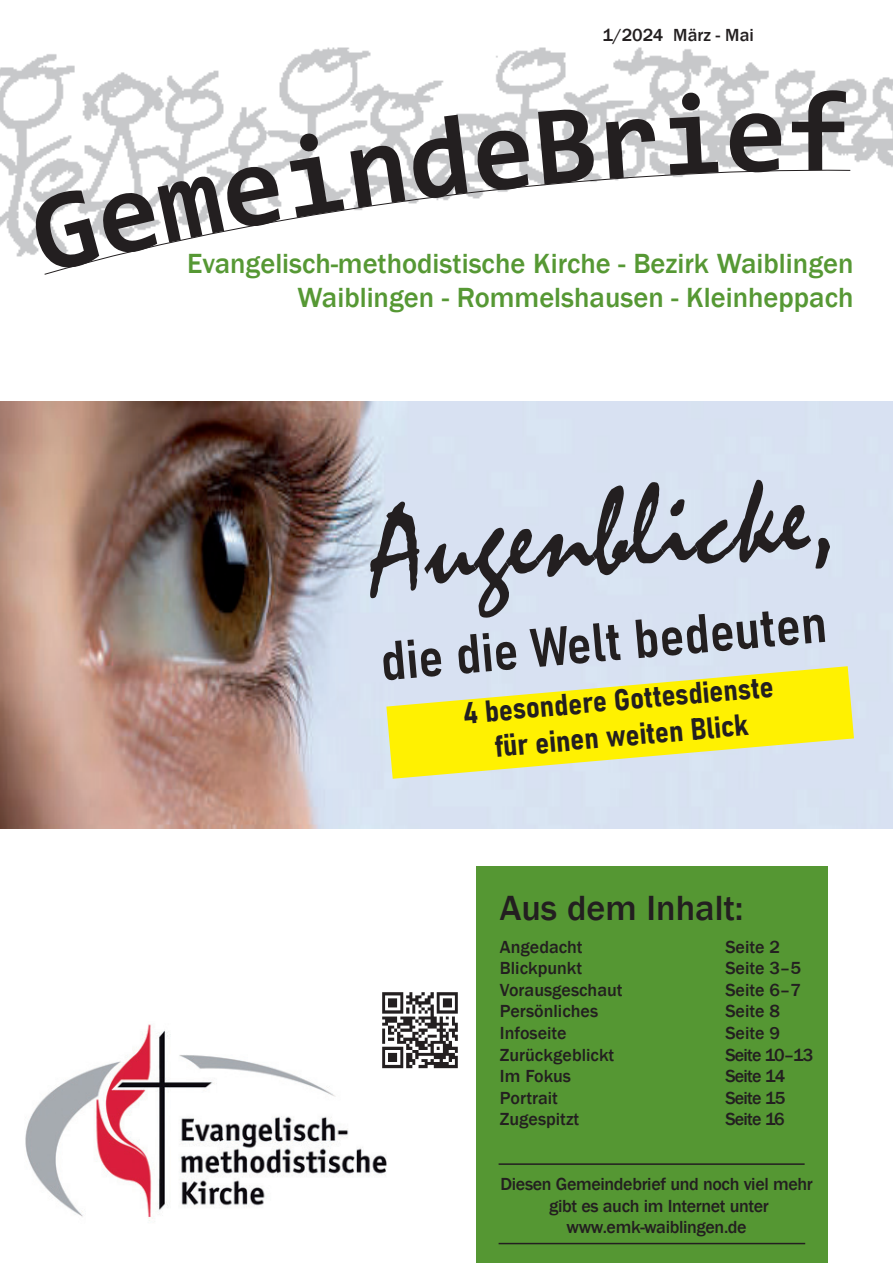
<style>
.page{position:relative;width:893px;height:1263px;background:#fff}
.page>*{position:absolute;margin:0;border:0;box-sizing:border-box;transform-origin:0 0}
.t1{font:121.5px "Mistral";color:#231f20}
.t2{font:700 114px "Consolas";color:#231f20}
.t3{font:54px "Bahnschrift";color:#231f20}
.t4{font:500 36px "Franklin Gothic";color:#231f20}
.t5{font:30px/36px "Bahnschrift";color:#231f20;text-align:center}
.t6{font:500 28.5px/34.2px "Franklin Gothic";color:#569834;text-align:right}
.t7{font:500 18px "Franklin Gothic";color:#231f20}
.t8{font:500 18px/21.6px "Franklin Gothic";letter-spacing:-.02em;color:#231f20;text-align:center}
.t9{font:500 18px "Franklin Gothic";letter-spacing:-.045em;color:#231f20}
</style>
<div class="page">
<img style="left:0;top:47px;width:893px;height:210px">
<svg style="left:44px;top:168px;width:807px;height:107px"></svg>
<img style="left:25px;top:1024px;width:362px;height:197px">
<div style="left:476px;top:867px;width:352px;height:396px;background:#559733"></div>
<hr style="left:499px;top:1163px;width:306px;height:2px;background:#231f20">
<hr style="left:499px;top:1243px;width:306px;height:1px;background:#231f20">
<div style="left:376px;top:987px;width:90px;height:88px;background:#fff"></div>
<img style="left:382px;top:992px;width:76px;height:77px">
<img style="left:0;top:402px;width:893px;height:426px">
<svg style="left:386px;top:666px;width:468px;height:113px;background:#f0eb5a"></svg>
<svg style="left:28px;top:130px;width:316px;height:144px"></svg>
<svg style="left:350px;top:115px;width:118px;height:93px"></svg>
<svg style="left:475px;top:128px;width:57px;height:64px"></svg>
<svg style="left:538px;top:107px;width:58px;height:77px"></svg>
<svg style="left:606px;top:118px;width:52px;height:61px"></svg>
<svg style="left:666px;top:91px;width:52px;height:84px"></svg>
<svg style="left:729px;top:113px;width:53px;height:60px"></svg>
<p class="t7" style="left:602px;top:24px;width:153px">1/2024 März - Mai</p>
<h2 class="t2" style="left:788px;top:60px;width:64px">f</h2>
<h3 class="t6" style="left:187px;top:247px;width:668px">Evangelisch-methodistische Kirche - Bezirk Waiblingen<br>Waiblingen - Rommelshausen - Kleinheppach</h3>
<h1 class="t1" style="left:365px;top:479px;width:467px;rotate:-5deg">Augenblicke,</h1>
<h3 class="t3" style="left:377px;top:621px;width:449px;rotate:-5deg">die die Welt bedeuten</h3>
<h3 class="t5" style="left:461px;top:693px;width:313px;rotate:-5deg">4 besondere Gottesdienste für einen weiten Blick</h3>
<h3 class="t4" style="left:500px;top:886px;width:245px">Aus dem Inhalt:</h3>
<p class="t7" style="left:500px;top:935px;width:84px">Angedacht</p>
<p class="t7" style="left:725px;top:935px;width:56px">Seite 2</p>
<p class="t7" style="left:500px;top:957px;width:84px">Blickpunkt</p>
<p class="t7" style="left:725px;top:957px;width:77px">Seite 3–5</p>
<p class="t7" style="left:500px;top:978px;width:124px">Vorausgeschaut</p>
<p class="t7" style="left:725px;top:978px;width:77px">Seite 6–7</p>
<p class="t7" style="left:500px;top:1000px;width:100px">Persönliches</p>
<p class="t7" style="left:725px;top:1000px;width:56px">Seite 8</p>
<p class="t7" style="left:500px;top:1022px;width:68px">Infoseite</p>
<p class="t7" style="left:725px;top:1022px;width:56px">Seite 9</p>
<p class="t7" style="left:500px;top:1043px;width:116px">Zurückgeblickt</p>
<p class="t9" style="left:725px;top:1043px;width:89px">Seite 10–13</p>
<p class="t7" style="left:500px;top:1065px;width:73px">Im Fokus</p>
<p class="t7" style="left:725px;top:1065px;width:62px">Seite 14</p>
<p class="t7" style="left:500px;top:1086px;width:60px">Portrait</p>
<p class="t7" style="left:725px;top:1086px;width:62px">Seite 15</p>
<p class="t7" style="left:500px;top:1108px;width:81px">Zugespitzt</p>
<p class="t7" style="left:725px;top:1108px;width:61px">Seite 16</p>
<p class="t8" style="left:500px;top:1173px;width:314px">Diesen Gemeindebrief und noch viel mehr gibt es auch im Internet unter www.emk-waiblingen.de</p>
</div>
